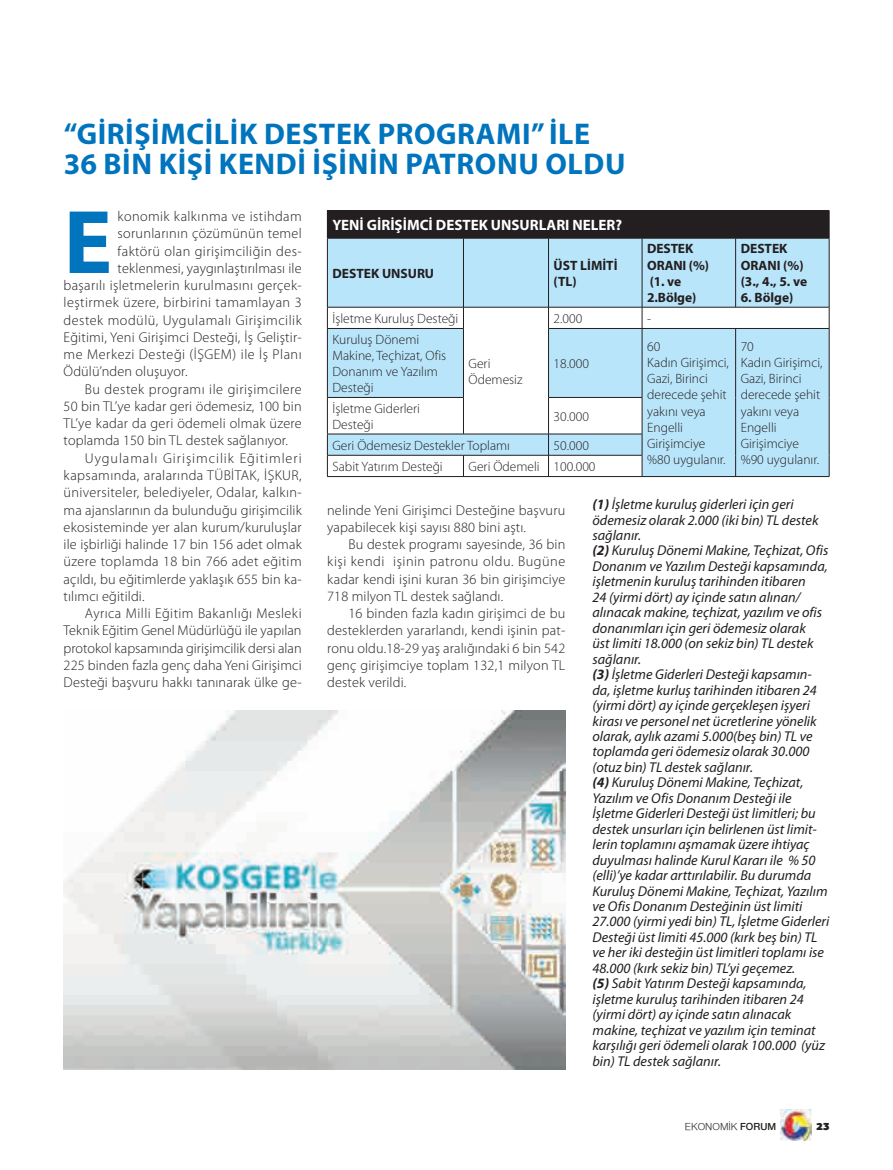
<style>
.page{position:relative;width:893px;height:1170px;background:#fff}
.page>*{position:absolute;margin:0;border:0;box-sizing:border-box;transform-origin:0 0}
.t1{font:700 91.05px "Myriad Pro";color:#0074bc}
.t2{font:700 30px/30px "Myriad Pro";letter-spacing:.02em;color:#0074bc}
.t3{font:700 15px "Myriad Pro";color:#fff}
.t4{font:italic 14.25px/15.5px "Myriad Pro";color:#231f20}
.t5{font:300 14.25px/17.2px "Myriad Pro";letter-spacing:.015em;color:#231f20;text-align:justify}
.t6{font:300 14.25px "Myriad Pro";letter-spacing:.035em;color:#231f20}
.t7{font:300 14.25px "Myriad Pro";letter-spacing:.065em;color:#231f20}
.t8{font:300 13.5px/16.2px "Myriad Pro";color:#231f20}
.t9{font:700 13.5px/16.2px "Myriad Pro";color:#231f20}
.t10{font:10.5px "Nimbus Sans Novus";color:#231f20}
.t11{font:900 10.5px "PF Agora Sans Pro";color:#231f20}
.s1{font-weight:700}
.s2{font-weight:600}
</style>
<div class="page">
<img style="left:780px;top:1109px;width:31px;height:31px">
<div style="left:327px;top:210px;width:502px;height:28px;background:#231f20"></div>
<div style="left:328px;top:239px;width:501px;height:68px;background:#b9e5fa"></div>
<svg style="left:328px;top:308px;width:501px;height:168px;fill:#b9e5fa"></svg>
<svg style="left:829px;top:211px;width:1px;height:27px"></svg>
<hr style="left:327px;top:238px;width:1px;height:69px;background:#231f20">
<hr style="left:463px;top:238px;width:1px;height:69px;background:#231f20">
<hr style="left:327px;top:238px;width:502px;height:1px;background:#231f20">
<hr style="left:548px;top:238px;width:1px;height:69px;background:#231f20">
<hr style="left:642px;top:238px;width:1px;height:69px;background:#231f20">
<hr style="left:735px;top:238px;width:1px;height:69px;background:#231f20">
<hr style="left:829px;top:238px;width:1px;height:69px;background:#231f20">
<svg style="left:327px;top:308px;width:1px;height:20px"></svg>
<svg style="left:463px;top:308px;width:1px;height:20px"></svg>
<hr style="left:327px;top:329px;width:1px;height:68px;background:#231f20">
<hr style="left:463px;top:329px;width:1px;height:68px;background:#231f20">
<hr style="left:327px;top:397px;width:1px;height:37px;background:#231f20">
<hr style="left:463px;top:397px;width:1px;height:37px;background:#231f20">
<svg style="left:327px;top:434px;width:1px;height:42px"></svg>
<svg style="left:463px;top:456px;width:1px;height:20px"></svg>
<hr style="left:327px;top:307px;width:502px;height:1px;background:#231f20">
<svg style="left:548px;top:307px;width:1px;height:21px"></svg>
<svg style="left:642px;top:307px;width:1px;height:21px"></svg>
<svg style="left:829px;top:307px;width:1px;height:21px"></svg>
<hr style="left:548px;top:329px;width:1px;height:68px;background:#231f20">
<hr style="left:642px;top:329px;width:1px;height:68px;background:#231f20">
<hr style="left:735px;top:329px;width:1px;height:68px;background:#231f20">
<hr style="left:829px;top:329px;width:1px;height:68px;background:#231f20">
<hr style="left:548px;top:397px;width:1px;height:37px;background:#231f20">
<hr style="left:642px;top:397px;width:1px;height:37px;background:#231f20">
<hr style="left:735px;top:397px;width:1px;height:37px;background:#231f20">
<hr style="left:829px;top:397px;width:1px;height:37px;background:#231f20">
<svg style="left:548px;top:434px;width:1px;height:42px"></svg>
<svg style="left:642px;top:434px;width:1px;height:42px"></svg>
<svg style="left:735px;top:434px;width:1px;height:42px"></svg>
<svg style="left:829px;top:434px;width:1px;height:42px"></svg>
<hr style="left:327px;top:328px;width:137px;height:1px;background:#231f20">
<hr style="left:548px;top:328px;width:281px;height:1px;background:#231f20">
<hr style="left:327px;top:397px;width:137px;height:1px;background:#231f20">
<hr style="left:548px;top:397px;width:94px;height:1px;background:#231f20">
<hr style="left:327px;top:433px;width:315px;height:1px;background:#231f20">
<hr style="left:327px;top:455px;width:315px;height:1px;background:#231f20">
<hr style="left:327px;top:476px;width:502px;height:1px;background:#231f20">
<img style="left:64px;top:710px;width:501px;height:359px">
<h2 class="t2" style="left:64px;top:121px;width:563px">“GİRİŞİMCİLİK DESTEK PROGRAMI” İLE<br>36 BİN KİŞİ KENDİ İŞİNİN PATRONU OLDU</h2>
<h1 class="t1" style="left:64px;top:207px;width:50px">E</h1>
<p class="t5" style="left:118px;top:209px;width:186px">konomik kalkınma ve istihdam</p>
<p class="t5" style="left:118px;top:226px;width:186px">sorunlarının çözümünün temel</p>
<p class="t5" style="left:118px;top:243px;width:186px">faktörü olan girişimciliğin des-</p>
<p class="t5" style="left:118px;top:261px;width:186px">teklenmesi, yaygınlaştırılması ile</p>
<p class="t5" style="left:64px;top:278px;width:240px">başarılı işletmelerin kurulmasını gerçek-</p>
<p class="t5" style="left:64px;top:295px;width:240px">leştirmek üzere, birbirini tamamlayan 3</p>
<p class="t6" style="left:64px;top:314px;width:240px">destek modülü, Uygulamalı Girişimcilik</p>
<p class="t5" style="left:64px;top:329px;width:240px">Eğitimi, Yeni Girişimci Desteği, İş Geliştir-</p>
<p class="t6" style="left:64px;top:349px;width:240px">me Merkezi Desteği (İŞGEM) ile İş Planı</p>
<p class="t5" style="left:64px;top:364px;width:125px">Ödülü’nden oluşuyor.</p>
<p class="t6" style="left:85px;top:383px;width:218px">Bu destek programı ile girişimcilere</p>
<p class="t5" style="left:64px;top:398px;width:240px">50 bin TL’ye kadar geri ödemesiz, 100 bin</p>
<p class="t5" style="left:64px;top:416px;width:240px">TL’ye kadar da geri ödemeli olmak üzere</p>
<p class="t5" style="left:64px;top:433px;width:226px">toplamda 150 bin TL destek sağlanıyor.</p>
<p class="t7" style="left:85px;top:452px;width:218px">Uygulamalı Girişimcilik Eğitimleri</p>
<p class="t5" style="left:64px;top:467px;width:240px">kapsamında, aralarında TÜBİTAK, İŞKUR,</p>
<p class="t5" style="left:64px;top:485px;width:240px">üniversiteler, belediyeler, Odalar, kalkın-</p>
<p class="t5" style="left:64px;top:502px;width:240px">ma ajanslarının da bulunduğu girişimcilik</p>
<p class="t5" style="left:64px;top:519px;width:240px">ekosisteminde yer alan kurum/kuruluşlar</p>
<p class="t5" style="left:64px;top:536px;width:240px">ile işbirliği halinde 17 bin 156 adet olmak</p>
<p class="t5" style="left:64px;top:554px;width:240px">üzere toplamda 18 bin 766 adet eğitim</p>
<p class="t5" style="left:64px;top:571px;width:240px">açıldı, bu eğitimlerde yaklaşık 655 bin ka-</p>
<p class="t5" style="left:64px;top:588px;width:82px">tılımcı eğitildi.</p>
<p class="t5" style="left:85px;top:605px;width:218px">Ayrıca Milli Eğitim Bakanlığı Mesleki</p>
<p class="t5" style="left:64px;top:623px;width:239px">Teknik Eğitim Genel Müdürlüğü ile yapılan</p>
<p class="t5" style="left:64px;top:640px;width:240px">protokol kapsamında girişimcilik dersi alan</p>
<p class="t5" style="left:64px;top:657px;width:240px">225 binden fazla genç daha Yeni Girişimci</p>
<p class="t5" style="left:64px;top:674px;width:240px">Desteği başvuru hakkı tanınarak ülke ge-</p>
<p class="t3" style="left:332px;top:219px;width:291px">YENİ GİRİŞİMCİ DESTEK UNSURLARI NELER?</p>
<p class="t9" style="left:332px;top:266px;width:103px">DESTEK UNSURU</p>
<p class="t9" style="left:554px;top:258px;width:65px">ÜST LİMİTİ (TL)</p>
<p class="t9" style="left:647px;top:242px;width:63px">DESTEK<br>ORANI (%) (1. ve<br>2.Bölge)</p>
<p class="t9" style="left:741px;top:242px;width:68px">DESTEK<br>ORANI (%) (3., 4., 5. ve</p>
<p class="t9" style="left:741px;top:290px;width:54px">6. Bölge)</p>
<p class="t8" style="left:332px;top:311px;width:127px">İşletme Kuruluş Desteği</p>
<p class="t8" style="left:554px;top:311px;width:30px">2.000</p>
<p class="t8" style="left:647px;top:311px;width:6px">-</p>
<p class="t8" style="left:332px;top:332px;width:115px">Kuruluş Dönemi<br>Makine, Teçhizat, Ofis<br>Donanım ve Yazılım<br>Desteği</p>
<p class="t8" style="left:647px;top:339px;width:83px">60<br>Kadın Girişimci,<br>Gazi, Birinci derecede şehit yakını veya<br>Engelli<br>Girişimciye %80 uygulanır.</p>
<p class="t8" style="left:741px;top:339px;width:83px">70<br>Kadın Girişimci,<br>Gazi, Birinci derecede şehit yakını veya<br>Engelli<br>Girişimciye %90 uygulanır.</p>
<p class="t8" style="left:469px;top:356px;width:55px">Geri<br>Ödemesiz</p>
<p class="t8" style="left:554px;top:356px;width:37px">18.000</p>
<p class="t8" style="left:332px;top:401px;width:89px">İşletme Giderleri<br>Desteği</p>
<p class="t8" style="left:554px;top:409px;width:37px">30.000</p>
<p class="t8" style="left:332px;top:438px;width:179px">Geri Ödemesiz Destekler Toplamı</p>
<p class="t8" style="left:554px;top:438px;width:37px">50.000</p>
<p class="t8" style="left:332px;top:459px;width:112px">Sabit Yatırım Desteği</p>
<p class="t8" style="left:469px;top:459px;width:128px">Geri Ödemeli 100.000</p>
<p class="t5" style="left:327px;top:502px;width:240px">nelinde Yeni Girişimci Desteğine başvuru yapabilecek kişi sayısı 880 bini aştı.</p>
<p class="t5" style="left:327px;top:537px;width:240px;text-indent:21px">Bu destek programı sayesinde, 36 bin kişi kendi işinin patronu oldu. Bugüne kadar kendi işini kuran 36 bin girişimciye 718 milyon TL destek sağlandı.</p>
<p class="t5" style="left:327px;top:605px;width:240px;text-indent:21px">16 binden fazla kadın girişimci de bu desteklerden yararlandı, kendi işinin pat&shy;ronu oldu.18-29 yaş aralığındaki 6 bin 542 genç girişimciye toplam 132,1 milyon TL destek verildi.</p>
<p class="t4" style="left:592px;top:497px;width:238px"><span class="s1">(1)</span> İşletme kuruluş giderleri için geri ödemesiz olarak 2.000 (iki bin) TL destek sağlanır.<br><span class="s1">(2)</span> Kuruluş Dönemi Makine, Teçhizat, Ofis Donanım ve Yazılım Desteği kapsamında, işletmenin kuruluş tarihinden itibaren<br>24 (yirmi dört) ay içinde satın alınan/ alınacak makine, teçhizat, yazılım ve ofis donanımları için geri ödemesiz olarak<br>üst limiti 18.000 (on sekiz bin) TL destek sağlanır.<br><span class="s1">(3)</span> İşletme Giderleri Desteği kapsamın&shy;da, işletme kurluş tarihinden itibaren 24 (yirmi dört) ay içinde gerçekleşen işyeri kirası ve personel net ücretlerine yönelik olarak, aylık azami 5.000(beş bin) TL ve toplamda geri ödemesiz olarak 30.000 (otuz bin) TL destek sağlanır.<br><span class="s1">(4)</span> Kuruluş Dönemi Makine, Teçhizat, Yazılım ve Ofis Donanım Desteği ile İşletme Giderleri Desteği üst limitleri; bu destek unsurları için belirlenen üst limit&shy;lerin toplamını aşmamak üzere ihtiyaç duyulması halinde Kurul Kararı ile % 50 (elli)’ye kadar arttırılabilir. Bu durumda Kuruluş Dönemi Makine, Teçhizat, Yazılım ve Ofis Donanım Desteğinin üst limiti 27.000 (yirmi yedi bin) TL, İşletme Giderleri Desteği üst limiti 45.000 (kırk beş bin) TL ve her iki desteğin üst limitleri toplamı ise 48.000 (kırk sekiz bin) TL’yi geçemez.<br><span class="s1">(5)</span> Sabit Yatırım Desteği kapsamında, işletme kuruluş tarihinden itibaren 24 (yirmi dört) ay içinde satın alınacak makine, teçhizat ve yazılım için teminat karşılığı geri ödemeli olarak 100.000 (yüz bin) TL destek sağlanır.</p>
<p class="t10" style="left:685px;top:1120px;width:93px">EKONOMİK <span class="s2">FORUM</span></p>
<p class="t11" style="left:816px;top:1122px;width:15px">23</p>
</div>
